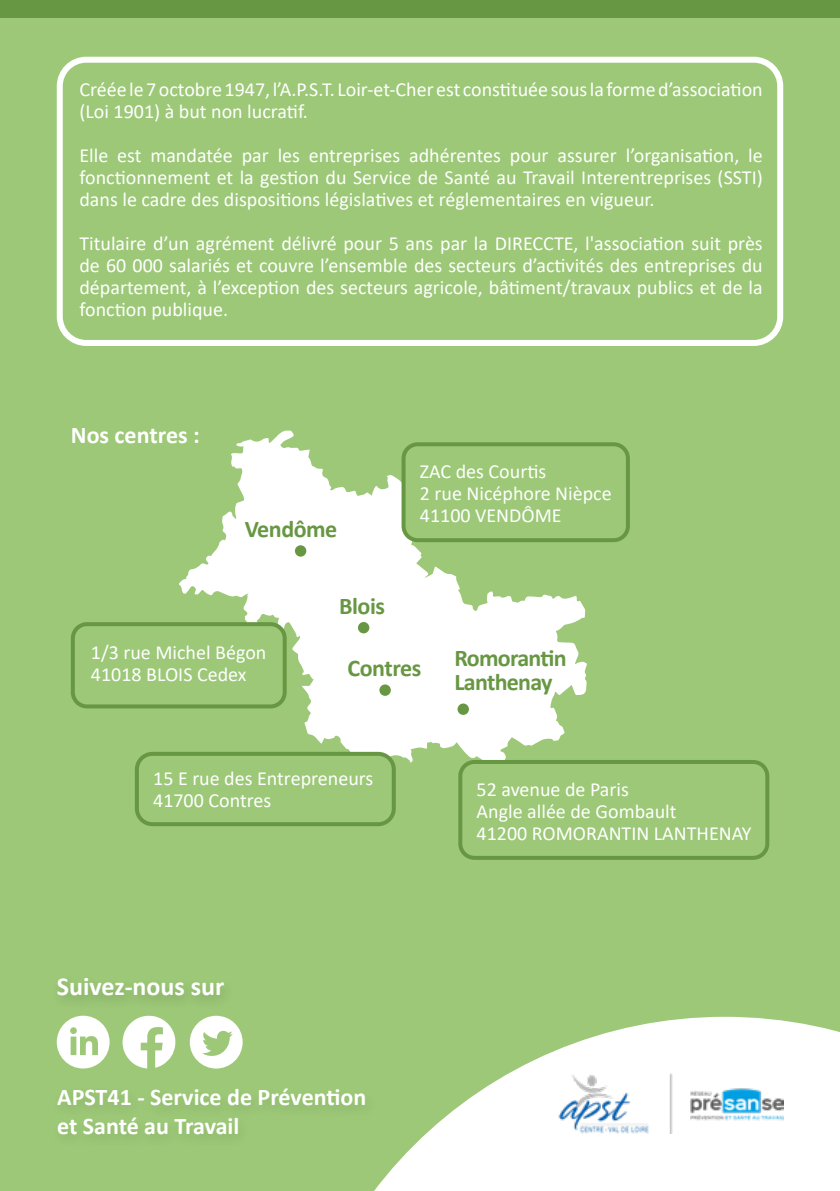
<style>
.page{position:relative;width:840px;height:1191px;background:#fff}
.page>*{position:absolute;margin:0;border:0;box-sizing:border-box;transform-origin:0 0}
.t1{font:700 26px "Calibri";color:#fff}
.t2{font:700 24px/28.8px "Calibri";color:#fff}
.t3{font:700 24px/24px "Calibri";letter-spacing:-.03em;color:#689743}
.t4{font:20px/22px "Calibri";color:#fff}
</style>
<div class="page">
<div style="left:0;top:0;width:839px;height:1191px;background:#9cc877"></div>
<svg style="left:178px;top:430px;width:408px;height:344px;fill:#fff"></svg>
<div style="left:358px;top:622px;width:11px;height:11px;background:#689743;border-radius:50%"></div>
<div style="left:295px;top:545px;width:11px;height:11px;background:#689743;border-radius:50%"></div>
<div style="left:457px;top:703px;width:11px;height:12px;background:#689743;border-radius:50%"></div>
<div style="left:379px;top:684px;width:11px;height:12px;background:#689743;border-radius:50%"></div>
<div style="left:403px;top:444px;width:224px;height:96px;background:#9cc877;border-radius:14px"></div>
<div style="left:401px;top:442px;width:228px;height:100px;border:4px solid #689743;border-radius:14px"></div>
<div style="left:460px;top:762px;width:306px;height:96px;background:#9cc877;border-radius:14px"></div>
<div style="left:458px;top:760px;width:310px;height:100px;border:4px solid #689743;border-radius:14px"></div>
<div style="left:137px;top:754px;width:256px;height:70px;background:#9cc877;border-radius:16px"></div>
<div style="left:135px;top:752px;width:260px;height:74px;border:4px solid #689743;border-radius:16px"></div>
<div style="left:73px;top:624px;width:211px;height:82px;background:#9cc877;border-radius:14px"></div>
<div style="left:71px;top:622px;width:215px;height:86px;border:4px solid #689743;border-radius:14px"></div>
<div style="left:57px;top:57px;width:725px;height:289px;border:6px solid #fff;border-radius:26px"></div>
<svg style="left:57px;top:1015px;width:52px;height:53px"></svg>
<svg style="left:122px;top:1015px;width:54px;height:53px"></svg>
<svg style="left:189px;top:1015px;width:53px;height:53px"></svg>
<div style="left:50px;top:972px;width:187px;height:38px;background:#99c475"></div>
<div style="left:0;top:0;width:839px;height:18px;background:#689743"></div>
<svg style="left:374px;top:1016px;width:465px;height:175px;fill:#fff"></svg>
<img style="left:556px;top:1070px;width:226px;height:64px">
<div style="left:51px;top:1084px;width:328px;height:66px;background:#9ac676"></div>
<p class="t4" style="left:79px;top:78px;width:684px">Créée le 7 octobre 1947, l’A.P.S.T. Loir-et-Cher est constituée sous la forme d’association (Loi 1901) à but non lucratif.</p>
<p class="t4" style="left:79px;top:144px;width:684px;text-align:justify">Elle est mandatée par les entreprises adhérentes pour assurer l’organisation, le fonctionnement et la gestion du Service de Santé au Travail Interentreprises (SSTI) dans le cadre des dispositions législatives et réglementaires en vigueur.</p>
<p class="t4" style="left:79px;top:232px;width:684px;text-align:justify">Titulaire d’un agrément délivré pour 5 ans par la DIRECCTE, l'association suit près de 60 000 salariés et couvre l’ensemble des secteurs d’activités des entreprises du département, à l’exception des secteurs agricole, bâtiment/travaux publics et de la fonction publique.</p>
<p class="t2" style="left:71px;top:420px;width:130px">Nos centres :</p>
<p class="t3" style="left:245px;top:516px;width:94px">Vendôme</p>
<p class="t3" style="left:339px;top:593px;width:47px">Blois</p>
<p class="t4" style="left:419px;top:460px;width:193px">ZAC des Courtis<br>2 rue Nicéphore Nièpce<br>41100 VENDÔME</p>
<p class="t4" style="left:91px;top:640px;width:177px">1/3 rue Michel Bégon<br>41018 BLOIS Cedex</p>
<p class="t3" style="left:347px;top:656px;width:75px">Contres</p>
<p class="t4" style="left:153px;top:766px;width:221px">15 E rue des Entrepreneurs<br>41700 Contres</p>
<p class="t3" style="left:454px;top:646px;width:114px">Romorantin<br>Lanthenay</p>
<p class="t4" style="left:476px;top:777px;width:276px">52 avenue de Paris<br>Angle allée de Gombault<br>41200 ROMORANTIN LANTHENAY</p>
<h1 class="t1" style="left:57px;top:968px;width:169px">Suivez-nous sur</h1>
<p class="t2" style="left:57px;top:1082px;width:310px">APST41 - Service de Prévention et Santé au Travail</p>
</div>
